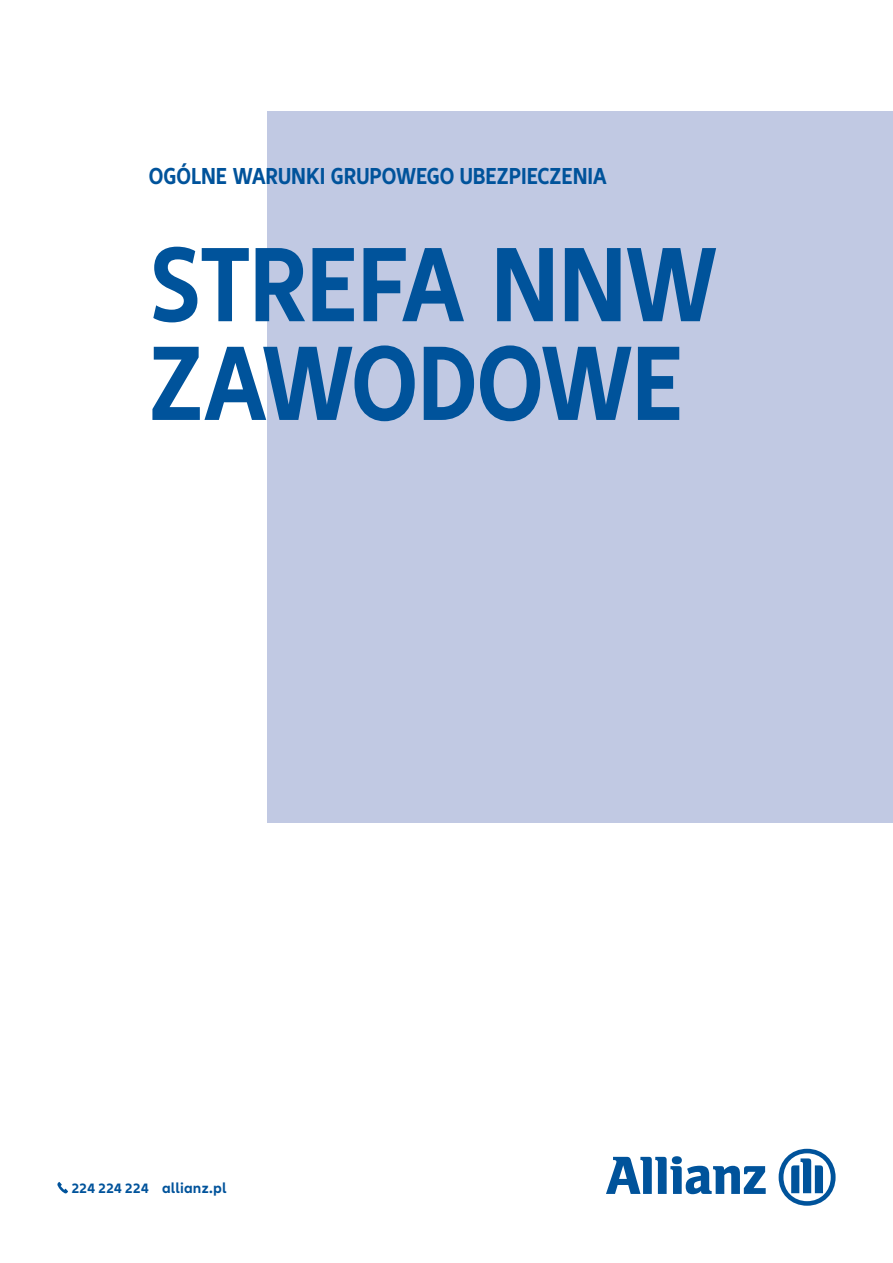
<style>
.page{position:relative;width:893px;height:1263px;background:#fff}
.page>*{position:absolute;margin:0;border:0;box-sizing:border-box;transform-origin:0 0}
.t1{font:700 condensed 109.65px/98.7px "Allianz Neo";letter-spacing:-.01em;color:#00539b}
.t2{font:700 condensed 24px "Allianz Neo";color:#00539b}
.t3{font:700 15px "Allianz Neo";letter-spacing:.015em;color:#00539b}
.s1{font-size:14.1px}
</style>
<div class="page">
<svg style="left:606px;top:1156px;width:160px;height:38px"></svg>
<svg style="left:779px;top:1149px;width:57px;height:57px"></svg>
<div style="left:267px;top:111px;width:626px;height:712px;background:#c1c9e3"></div>
<svg style="left:57px;top:1182px;width:11px;height:11px"></svg>
<p class="t2" style="left:149px;top:162px;width:459px">OGÓLNE WARUNKI GRUPOWEGO UBEZPIECZENIA</p>
<h1 class="t1" style="left:149px;top:238px;width:570px">STREFA NNW<br>ZAWODOWE</h1>
<p class="t3" style="left:72px;top:1179px;width:156px"><span class="s1">224 224 224</span> allianz.pl</p>
</div>
